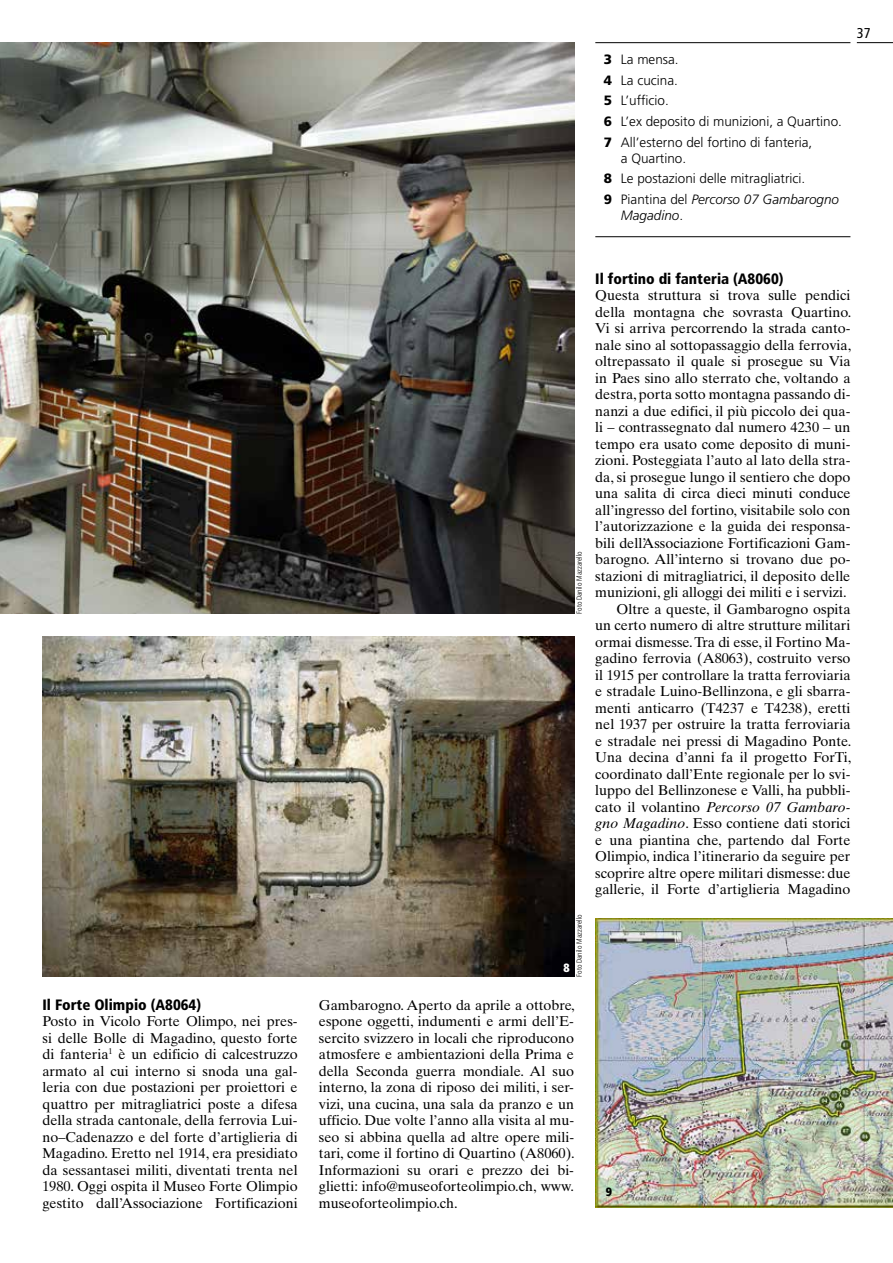
<style>
.page{position:relative;width:893px;height:1263px;background:#fff}
.page>*{position:absolute;margin:0;border:0;box-sizing:border-box;transform-origin:0 0}
.t1{font:900 condensed 15px "Frutiger LT Std";color:#000}
.t2{font:14.25px/16.5px "Times Ten LT Std";color:#000;text-align:justify}
.t3{font:italic 14.25px "Times Ten LT Std";color:#000}
.t4{font:condensed 14.25px "Frutiger LT Std";color:#000}
.t5{font:300 13.5px/20.5px "Frutiger LT Std";color:#000}
.t6{font:italic 300 13.5px "Frutiger LT Std";color:#000}
.t7{font:900 condensed 12px "Frutiger LT Std";color:#fff}
.t8{font:900 condensed 12px "Frutiger LT Std";color:#000}
.t9{font:300 condensed 7.5px "Frutiger LT Std";color:#000}
.s1{font-weight:900}
.s2{font-style:italic}
.s3{font-style:normal}
</style>
<div class="page">
<img style="left:0;top:42px;width:574px;height:572px">
<img style="left:43px;top:636px;width:531px;height:341px">
<img style="left:595px;top:918px;width:298px;height:290px">
<hr style="left:595px;top:42px;width:255px;height:1px;background:#000">
<hr style="left:595px;top:236px;width:255px;height:1px;background:#000">
<hr style="left:857px;top:42px;width:36px;height:1px;background:#000">
<p class="t1" style="left:43px;top:995px;width:160px">Il Forte Olimpio (A8064)</p>
<p class="t2" style="left:43px;top:1013px;width:257px">Posto in Vicolo Forte Olimpo, nei pres&shy;si delle Bolle di Magadino, questo forte di fanteria<sup>1</sup> è un edificio di calcestruzzo armato al cui interno si snoda una gal&shy;leria con due postazioni per proiettori e quattro per mitragliatrici poste a difesa della strada cantonale, della ferrovia Lui&shy;no–Cadenazzo e del forte d’artiglieria di Magadino. Eretto nel 1914, era presidiato da sessantasei militi, diventati trenta nel 1980. Oggi ospita il Museo Forte Olimpio gestito dall’Associazione Fortificazioni</p>
<p class="t5" style="left:604px;top:49px;width:240px"><span class="s1">3</span> La mensa.<br><span class="s1">4</span> La cucina.<br><span class="s1">5</span> L’ufficio.<br><span class="s1">6</span> L’ex deposito di munizioni, a Quartino.<br><span class="s1">7</span> All’esterno del fortino di fanteria,</p>
<p class="t5" style="left:604px;top:148px;width:237px;text-indent:17px">a Quartino.<br><span class="s1">8</span> Le postazioni delle mitragliatrici.<br><span class="s1">9</span> Piantina del <span class="s2">Percorso 07 Gambarogno</span></p>
<p class="t6" style="left:621px;top:208px;width:64px">Magadino<span class="s3">.</span></p>
<p class="t4" style="left:857px;top:25px;width:15px">37</p>
<p class="t9" style="left:575px;top:614px;width:64px;rotate:-90deg">Foto Danilo Mazzarello</p>
<p class="t9" style="left:575px;top:977px;width:64px;rotate:-90deg">Foto Danilo Mazzarello</p>
<p class="t7" style="left:564px;top:960px;width:8px">8</p>
<p class="t2" style="left:319px;top:996px;width:257px">Gambarogno. Aperto da aprile a ottobre, espone oggetti, indumenti e armi dell’E&shy;sercito svizzero in locali che riproducono atmosfere e ambientazioni della Prima e della Seconda guerra mondiale. Al suo interno, la zona di riposo dei militi, i ser&shy;vizi, una cucina, una sala da pranzo e un ufficio. Due volte l’anno alla visita al mu&shy;seo si abbina quella ad altre opere mili&shy;tari, come il fortino di Quartino (A8060).<br>Informazioni su orari e prezzo dei bi&shy;glietti: info@museoforteolimpio.ch, www. museoforteolimpio.ch.</p>
<p class="t1" style="left:595px;top:269px;width:190px">Il fortino di fanteria (A8060)</p>
<p class="t2" style="left:595px;top:287px;width:257px">Questa struttura si trova sulle pendici</p>
<p class="t2" style="left:595px;top:304px;width:257px">della montagna che sovrasta Quartino.</p>
<p class="t2" style="left:595px;top:320px;width:257px">Vi si arriva percorrendo la strada canto-</p>
<p class="t2" style="left:595px;top:337px;width:257px">nale sino al sottopassaggio della ferrovia,</p>
<p class="t2" style="left:595px;top:353px;width:257px">oltrepassato il quale si prosegue su Via</p>
<p class="t2" style="left:595px;top:370px;width:257px">in Paes sino allo sterrato che, voltando a</p>
<p class="t2" style="left:595px;top:386px;width:257px">destra, porta sotto montagna passando di-</p>
<p class="t2" style="left:595px;top:403px;width:257px">nanzi a due edifici, il più piccolo dei qua-</p>
<p class="t2" style="left:595px;top:419px;width:257px">li – contrassegnato dal numero 4230 – un</p>
<p class="t2" style="left:595px;top:436px;width:257px">tempo era usato come deposito di muni-</p>
<p class="t2" style="left:595px;top:452px;width:257px">zioni. Posteggiata l’auto al lato della stra-</p>
<p class="t2" style="left:595px;top:469px;width:257px">da, si prosegue lungo il sentiero che dopo</p>
<p class="t2" style="left:595px;top:485px;width:257px">una salita di circa dieci minuti conduce</p>
<p class="t2" style="left:595px;top:502px;width:257px">all’ingresso del fortino, visitabile solo con</p>
<p class="t2" style="left:595px;top:518px;width:257px">l’autorizzazione e la guida dei responsa-</p>
<p class="t2" style="left:595px;top:535px;width:257px">bili dell’Associazione Fortificazioni Gam-</p>
<p class="t2" style="left:595px;top:551px;width:257px">barogno. All’interno si trovano due po-</p>
<p class="t2" style="left:595px;top:568px;width:257px">stazioni di mitragliatrici, il deposito delle</p>
<p class="t2" style="left:595px;top:584px;width:253px">munizioni, gli alloggi dei militi e i servizi.</p>
<p class="t2" style="left:617px;top:601px;width:235px">Oltre a queste, il Gambarogno ospita</p>
<p class="t2" style="left:595px;top:617px;width:257px">un certo numero di altre strutture militari</p>
<p class="t2" style="left:595px;top:634px;width:257px">ormai dismesse. Tra di esse, il Fortino Ma-</p>
<p class="t2" style="left:595px;top:650px;width:257px">gadino ferrovia (A8063), costruito verso</p>
<p class="t2" style="left:595px;top:667px;width:257px">il 1915 per controllare la tratta ferroviaria</p>
<p class="t2" style="left:595px;top:683px;width:257px">e stradale Luino-Bellinzona, e gli sbarra-</p>
<p class="t2" style="left:595px;top:700px;width:257px">menti anticarro (T4237 e T4238), eretti</p>
<p class="t2" style="left:595px;top:716px;width:257px">nel 1937 per ostruire la tratta ferroviaria</p>
<p class="t2" style="left:595px;top:733px;width:257px">e stradale nei pressi di Magadino Ponte.</p>
<p class="t2" style="left:595px;top:749px;width:257px">Una decina d’anni fa il progetto ForTi,</p>
<p class="t2" style="left:595px;top:766px;width:257px">coordinato dall’Ente regionale per lo svi-</p>
<p class="t2" style="left:595px;top:782px;width:257px">luppo del Bellinzonese e Valli, ha pubbli-</p>
<p class="t3" style="left:595px;top:799px;width:257px"><span class="s3">cato il volantino</span> Percorso 07 Gambaro-</p>
<p class="t2" style="left:595px;top:815px;width:257px"><span class="s2">gno Magadino</span>. Esso contiene dati storici</p>
<p class="t2" style="left:595px;top:832px;width:257px">e una piantina che, partendo dal Forte</p>
<p class="t2" style="left:595px;top:848px;width:257px">Olimpio, indica l’itinerario da seguire per</p>
<p class="t2" style="left:595px;top:865px;width:257px">scoprire altre opere militari dismesse: due</p>
<p class="t2" style="left:595px;top:881px;width:257px">gallerie, il Forte d’artiglieria Magadino</p>
<p class="t8" style="left:606px;top:1185px;width:8px">9</p>
</div>
